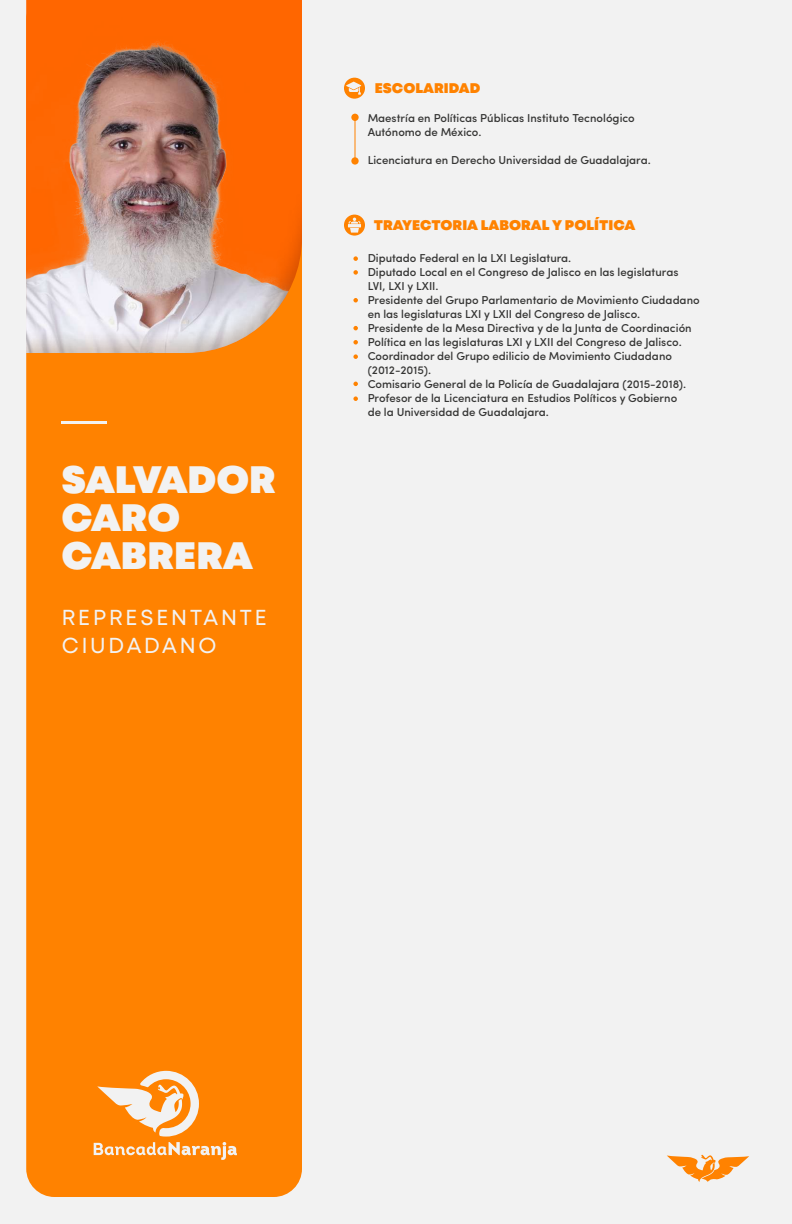
<style>
.page{position:relative;width:792px;height:1224px;background:#f2f2f2}
.page>*{position:absolute;margin:0;border:0;box-sizing:border-box;transform-origin:0 0}
.t1{font:900 38.2px/38.2px "Mont Blanc";color:#f2f2f2}
.t2{font:21.7px/27.6px "Mont Blanc";letter-spacing:.1em;color:#f2f2f2}
.t3{font:900 14px "Mont Blanc";color:#ff8200}
.t4{font:500 11.5px/14px "Sofia Pro";color:#353534}
</style>
<div class="page">
<div style="left:26px;top:353px;width:276px;height:844px;background:#ff8200"></div>
<hr style="left:61px;top:421px;width:46px;height:3px;background:#f2f2f2">
<svg style="left:667px;top:1155px;width:82px;height:27px"></svg>
<img style="left:26px;top:0;width:276px;height:170px">
<img style="left:26px;top:170px;width:276px;height:183px">
<div style="left:351px;top:114px;width:8px;height:7px;background:#ff8200;border-radius:50%"></div>
<svg style="left:351px;top:157px;width:8px;height:8px"></svg>
<hr style="left:355px;top:117px;width:1px;height:45px;background:#ff8200">
<div style="left:344px;top:78px;width:21px;height:21px;background:#ff8200;border-radius:50%"></div>
<div style="left:344px;top:215px;width:21px;height:21px;background:#ff8200;border-radius:50%"></div>
<svg style="left:346px;top:82px;width:15px;height:13px"></svg>
<svg style="left:348px;top:218px;width:13px;height:15px"></svg>
<svg style="left:353px;top:256px;width:5px;height:5px"></svg>
<svg style="left:353px;top:270px;width:5px;height:5px"></svg>
<svg style="left:353px;top:298px;width:5px;height:4px"></svg>
<svg style="left:353px;top:326px;width:5px;height:4px"></svg>
<svg style="left:353px;top:340px;width:5px;height:5px"></svg>
<svg style="left:353px;top:354px;width:5px;height:5px"></svg>
<svg style="left:353px;top:382px;width:5px;height:4px"></svg>
<svg style="left:353px;top:396px;width:5px;height:5px"></svg>
<svg style="left:94px;top:1071px;width:143px;height:89px"></svg>
<h1 class="t1" style="left:61px;top:462px;width:216px">SALVADOR<br>CARO<br>CABRERA</h1>
<h2 class="t2" style="left:61px;top:604px;width:207px">REPRESENTANTE<br>CIUDADANO</h2>
<p class="t3" style="left:375px;top:79px;width:107px">ESCOLARIDAD</p>
<p class="t4" style="left:368px;top:111px;width:269px">Maestría en Políticas Públicas Instituto Tecnológico<br>Autónomo de México.</p>
<p class="t4" style="left:368px;top:153px;width:285px">Licenciatura en Derecho Universidad de Guadalajara.</p>
<p class="t3" style="left:374px;top:216px;width:263px">TRAYECTORIA LABORAL Y POLÍTICA</p>
<p class="t4" style="left:368px;top:251px;width:334px">Diputado Federal en la LXI Legislatura.<br>Diputado Local en el Congreso de Jalisco en las legislaturas<br>LVI, LXI y LXII.<br>Presidente del Grupo Parlamentario de Movimiento Ciudadano en las legislaturas LXI y LXII del Congreso de Jalisco.<br>Presidente de la Mesa Directiva y de la Junta de Coordinación Política en las legislaturas LXI y LXII del Congreso de Jalisco.<br>Coordinador del Grupo edilicio de Movimiento Ciudadano (2012-2015).<br>Comisario General de la Policía de Guadalajara (2015-2018).<br>Profesor de la Licenciatura en Estudios Políticos y Gobierno<br>de la Universidad de Guadalajara.</p>
</div>
